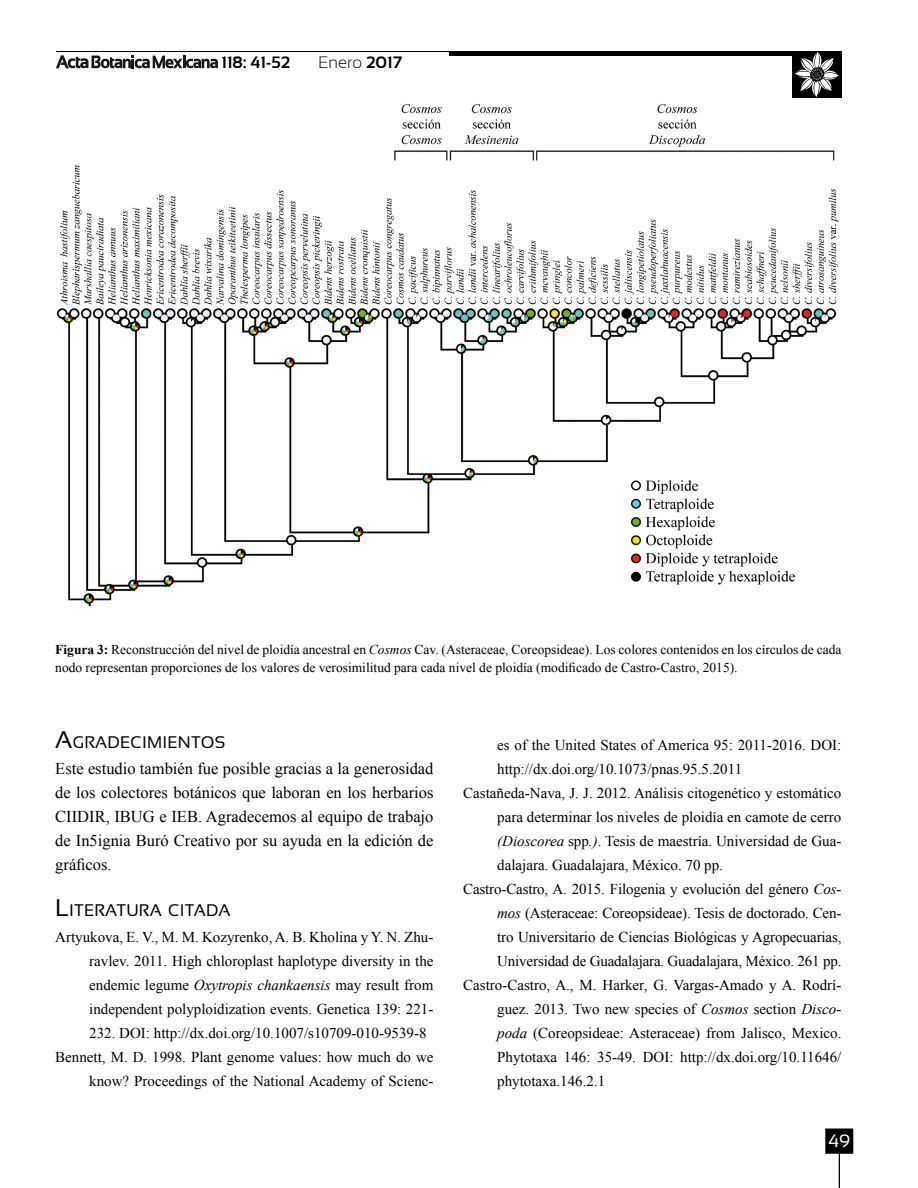
<style>
.page{position:relative;width:918px;height:1188px;background:#fff}
.page>*{position:absolute;margin:0;border:0;box-sizing:border-box;transform-origin:0 0}
.t1{font:18px "Sansation";color:#fff}
.t2{font:16.8px "Sansation";letter-spacing:.015em;color:#000}
.t3{font:16.5px/24px "Times New Roman";color:#000;text-align:justify}
.t4{font:700 16.5px "Sansation";color:#000}
.t5{font:300 16.5px "Sansation";color:#000}
.t6{font:15px "Times New Roman";color:#000}
.t7{font:13.5px/18px "Times New Roman";color:#000}
.s1{font-weight:700}
.s2{font-style:italic}
.s3{font-size:24px}
</style>
<div class="page">
<hr style="left:449px;top:51px;width:392px;height:4px;background:#000">
<hr style="left:56px;top:51px;width:785px;height:1px;background:#000">
<div style="left:792px;top:51px;width:49px;height:47px;background:#000"></div>
<svg style="left:795px;top:52px;width:44px;height:45px"></svg>
<svg style="left:825px;top:1129px;width:28px;height:59px"></svg>
<svg style="left:56px;top:55px;width:162px;height:13px"></svg>
<img style="left:58px;top:103px;width:781px;height:503px">
<p class="t4" style="left:222px;top:53px;width:70px">118: 41-52</p>
<p class="t5" style="left:319px;top:53px;width:85px">Enero <span class="s1">2017</span></p>
<p class="t7" style="left:55px;top:640px;width:788px"><span class="s1">Figura 3:</span> Reconstrucción del nivel de ploidía ancestral en <span class="s2">Cosmos</span> Cav. (Asteraceae, Coreopsideae). Los colores contenidos en los círculos de cada nodo representan proporciones de los valores de verosimilitud para cada nivel de ploidía (modificado de Castro-Castro, 2015).</p>
<p class="t2" style="left:55px;top:733px;width:172px"><span class="s3">A</span>GRADECI MI ENTOS</p>
<p class="t3" style="left:55px;top:756px;width:380px">Este estudio también fue posible gracias a la generosidad de los colectores botánicos que laboran en los herbarios CIIDIR, IBUG e IEB. Agradecemos al equipo de trabajo de In5ignia Buró Creativo por su ayuda en la edición de gráficos.</p>
<p class="t2" style="left:55px;top:901px;width:176px"><span class="s3">L</span>ITERATURA CITADA</p>
<p class="t6" style="left:55px;top:927px;width:380px">Artyukova, E. V., M. M. Kozyrenko, A. B. Kholina y Y. N. Zhu-</p>
<p class="t6" style="left:89px;top:951px;width:346px">ravlev. 2011. High chloroplast haplotype diversity in the</p>
<p class="t6" style="left:89px;top:975px;width:346px">endemic legume <span class="s2">Oxytropis chankaensis</span> may result from</p>
<p class="t6" style="left:89px;top:999px;width:346px">independent polyploidization events. Genetica 139: 221-</p>
<p class="t6" style="left:89px;top:1023px;width:339px">232. DOI: http://dx.doi.org/10.1007/s10709-010-9539-8</p>
<p class="t6" style="left:55px;top:1047px;width:380px">Bennett, M. D. 1998. Plant genome values: how much do we</p>
<p class="t6" style="left:89px;top:1071px;width:346px">know? Proceedings of the National Academy of Scienc-</p>
<p class="t6" style="left:497px;top:735px;width:346px">es of the United States of America 95: 2011-2016. DOI:</p>
<p class="t6" style="left:497px;top:759px;width:247px">http://dx.doi.org/10.1073/pnas.95.5.2011</p>
<p class="t6" style="left:463px;top:783px;width:380px">Castañeda-Nava, J. J. 2012. Análisis citogenético y estomático</p>
<p class="t6" style="left:497px;top:807px;width:346px">para determinar los niveles de ploidía en camote de cerro</p>
<p class="t6" style="left:497px;top:831px;width:346px"><span class="s2">(Dioscorea</span> spp<span class="s2">.)</span>. Tesis de maestría. Universidad de Gua-</p>
<p class="t6" style="left:497px;top:855px;width:227px">dalajara. Guadalajara, México. 70 pp.</p>
<p class="t6" style="left:463px;top:879px;width:380px">Castro-Castro, A. 2015. Filogenia y evolución del género <span class="s2">Cos-</span></p>
<p class="t6" style="left:497px;top:903px;width:346px"><span class="s2">mos</span> (Asteraceae: Coreopsideae). Tesis de doctorado. Cen-</p>
<p class="t6" style="left:497px;top:927px;width:346px">tro Universitario de Ciencias Biológicas y Agropecuarias,</p>
<p class="t6" style="left:497px;top:951px;width:346px">Universidad de Guadalajara. Guadalajara, México. 261 pp.</p>
<p class="t6" style="left:463px;top:975px;width:380px">Castro-Castro, A., M. Harker, G. Vargas-Amado y A. Rodrí-</p>
<p class="t6" style="left:497px;top:999px;width:346px">guez. 2013. Two new species of <span class="s2">Cosmos</span> section <span class="s2">Disco-</span></p>
<p class="t6" style="left:497px;top:1023px;width:346px"><span class="s2">poda</span> (Coreopsideae: Asteraceae) from Jalisco, Mexico.</p>
<p class="t6" style="left:497px;top:1047px;width:346px">Phytotaxa 146: 35-49. DOI: http://dx.doi.org/10.11646/</p>
<p class="t6" style="left:497px;top:1071px;width:109px">phytotaxa.146.2.1</p>
<p class="t1" style="left:828px;top:1130px;width:23px">49</p>
</div>
